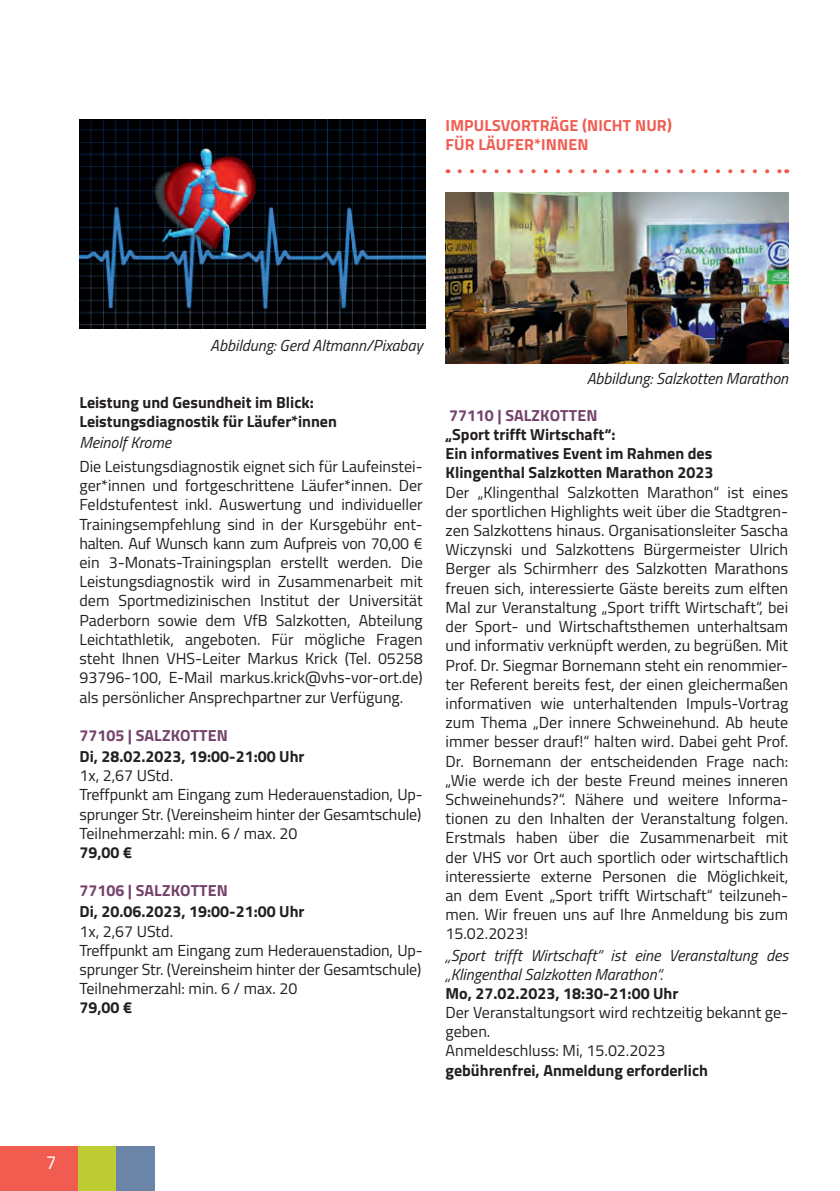
<style>
.page{position:relative;width:840px;height:1191px;background:#fff}
.page>*{position:absolute;margin:0;border:0;box-sizing:border-box;transform-origin:0 0}
.t1{font:19px "Titillium";color:#fff}
.t2{font:16px/19.2px "Titillium";color:#231f20}
.t3{font:700 16px/19.2px "Titillium";color:#231f20}
.t4{font:italic 16px/19.2px "Titillium";color:#231f20}
.t5{font:700 16px "Titillium";letter-spacing:.005em;color:#74426a}
.t6{font:700 16px/19.2px "Titillium";letter-spacing:.01em;color:#f15c51}
</style>
<div class="page">
<div style="left:0;top:1145px;width:78px;height:46px;background:#f15c51"></div>
<div style="left:78px;top:1145px;width:39px;height:46px;background:#bccc32"></div>
<div style="left:117px;top:1145px;width:38px;height:46px;background:#6b85a9"></div>
<svg style="left:459px;top:169px;width:320px;height:4px"></svg>
<img style="left:79px;top:119px;width:346px;height:209px">
<img style="left:445px;top:193px;width:343px;height:171px">
<p class="t6" style="left:445px;top:115px;width:228px">IMPULSVORTRÄGE (NICHT NUR)<br>FÜR LÄUFER*INNEN</p>
<p class="t4" style="left:210px;top:335px;width:214px">Abbildung: Gerd Altmann/Pixabay</p>
<p class="t3" style="left:79px;top:391px;width:259px">Leistung und Gesundheit im Blick:<br>Leistungsdiagnostik für Läufer*innen</p>
<p class="t4" style="left:79px;top:432px;width:93px">Meinolf Krome</p>
<p class="t2" style="left:79px;top:456px;width:345px;text-align:justify">Die Leistungsdiagnostik eignet sich für Laufeinstei&shy;ger*innen und fortgeschrittene Läufer*innen. Der Feldstufentest inkl. Auswertung und individueller Trainingsempfehlung sind in der Kursgebühr ent&shy;halten. Auf Wunsch kann zum Aufpreis von 70,00 € ein 3-Monats-Trainingsplan erstellt werden. Die Leistungsdiagnostik wird in Zusammenarbeit mit dem Sportmedizinischen Institut der Universität Paderborn sowie dem VfB Salzkotten, Abteilung Leichtathletik, angeboten. Für mögliche Fragen steht Ihnen VHS-Leiter Markus Krick (Tel. 05258<br>93796-100, E-Mail markus.krick@vhs-vor-ort.de) als persönlicher Ansprechpartner zur Verfügung.</p>
<p class="t5" style="left:79px;top:723px;width:150px">77105 | SALZKOTTEN</p>
<p class="t3" style="left:79px;top:746px;width:226px">Di, 28.02.2023, 19:00-21:00 Uhr</p>
<p class="t2" style="left:79px;top:765px;width:345px">1x, 2,67 UStd.<br>Treffpunkt am Eingang zum Hederauenstadion, Up&shy;sprunger Str. (Vereinsheim hinter der Gesamtschule)<br>Teilnehmerzahl: min. 6 / max. 20</p>
<p class="t3" style="left:79px;top:842px;width:54px">79,00 €</p>
<p class="t5" style="left:79px;top:878px;width:150px">77106 | SALZKOTTEN</p>
<p class="t3" style="left:79px;top:901px;width:226px">Di, 20.06.2023, 19:00-21:00 Uhr</p>
<p class="t2" style="left:79px;top:920px;width:345px">1x, 2,67 UStd.<br>Treffpunkt am Eingang zum Hederauenstadion, Up&shy;sprunger Str. (Vereinsheim hinter der Gesamtschule)<br>Teilnehmerzahl: min. 6 / max. 20</p>
<p class="t3" style="left:79px;top:997px;width:54px">79,00 €</p>
<p class="t4" style="left:586px;top:367px;width:203px">Abbildung: Salzkotten Marathon</p>
<p class="t5" style="left:449px;top:403px;width:150px">77110 | SALZKOTTEN</p>
<p class="t3" style="left:445px;top:424px;width:269px">„Sport trifft Wirtschaft“:<br>Ein informatives Event im Rahmen des<br>Klingenthal Salzkotten Marathon 2023</p>
<p class="t2" style="left:445px;top:481px;width:344px;text-align:justify">Der „Klingenthal Salzkotten Marathon“ ist eines der sportlichen Highlights weit über die Stadtgren&shy;zen Salzkottens hinaus. Organisationsleiter Sascha Wiczynski und Salzkottens Bürgermeister Ulrich Berger als Schirmherr des Salzkotten Marathons freuen sich, interessierte Gäste bereits zum elften Mal zur Veranstaltung „Sport trifft Wirtschaft“, bei der Sport- und Wirtschaftsthemen unterhaltsam und informativ verknüpft werden, zu begrüßen. Mit Prof. Dr. Siegmar Bornemann steht ein renommier&shy;ter Referent bereits fest, der einen gleichermaßen informativen wie unterhaltenden Impuls-Vortrag zum Thema „Der innere Schweinehund. Ab heute immer besser drauf!“ halten wird. Dabei geht Prof.<br>Dr. Bornemann der entscheidenden Frage nach: „Wie werde ich der beste Freund meines inneren Schweinehunds?“. Nähere und weitere Informa&shy;tionen zu den Inhalten der Veranstaltung folgen.<br>Erstmals haben über die Zusammenarbeit mit der VHS vor Ort auch sportlich oder wirtschaftlich interessierte externe Personen die Möglichkeit, an dem Event „Sport trifft Wirtschaft“ teilzuneh&shy;men. Wir freuen uns auf Ihre Anmeldung bis zum 15.02.2023!</p>
<p class="t4" style="left:445px;top:944px;width:344px">„Sport trifft Wirtschaft“ ist eine Veranstaltung des „Klingenthal Salzkotten Marathon“.</p>
<p class="t3" style="left:445px;top:982px;width:234px">Mo, 27.02.2023, 18:30-21:00 Uhr</p>
<p class="t2" style="left:445px;top:1002px;width:344px">Der Veranstaltungsort wird rechtzeitig bekannt ge&shy;geben.<br>Anmeldeschluss: Mi, 15.02.2023</p>
<p class="t3" style="left:445px;top:1059px;width:264px">gebührenfrei, Anmeldung erforderlich</p>
<p class="t1" style="left:46px;top:1148px;width:12px">7</p>
</div>
